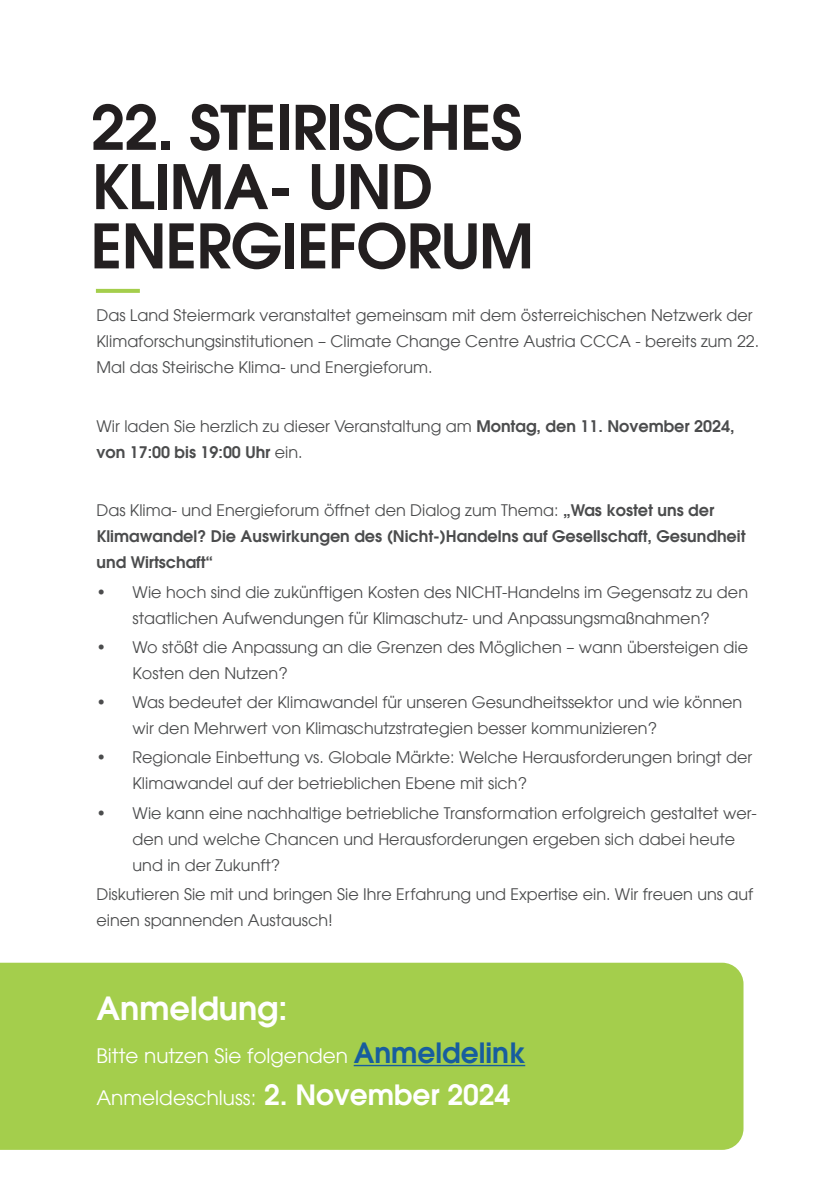
<style>
.page{position:relative;width:840px;height:1191px;background:#fff}
.page>*{position:absolute;margin:0;border:0;box-sizing:border-box;transform-origin:0 0}
.t1{font:600 60.8px/59.2px "Avant Garde LT";letter-spacing:-.015em;color:#231f20}
.t2{font:600 32px "Avant Garde LT";color:#fff}
.t3{font:20px/42.6px "Avant Garde LT";color:#fff}
.t4{font:16px/26px "Avant Garde LT";color:#4b4c4d}
.t5{font:600 16px/26px "Avant Garde LT";color:#4b4c4d}
.s1{font-weight:600}
.s2{font-weight:400}
.s3{font-weight:600;font-size:28px;color:#175d9e}
.s4{font-weight:600;font-size:28px}
</style>
<div class="page">
<svg style="left:96px;top:289px;width:44px;height:4px"></svg>
<div style="left:0;top:962px;width:743px;height:187px;background:#a4ce4c"></div>
<hr style="left:353px;top:1064px;width:172px;height:2px;background:#175d9e">
<h1 class="t1" style="left:91px;top:97px;width:444px">22. STEIRISCHES<br>KLIMA- UND<br>ENERGIEFORUM</h1>
<p class="t4" style="left:96px;top:302px;width:664px">Das Land Steiermark veranstaltet gemeinsam mit dem österreichischen Netzwerk der<br>Klimaforschungsinstitutionen – Climate Change Centre Austria CCCA - bereits zum 22.<br>Mal das Steirische Klima- und Energieforum.</p>
<p class="t4" style="left:96px;top:413px;width:639px">Wir laden Sie herzlich zu dieser Veranstaltung am <span class="s1">Montag, den 11. November 2024, von 17:00 bis 19:00 Uhr</span> ein.</p>
<p class="t5" style="left:96px;top:497px;width:650px"><span class="s2">Das Klima- und Energieforum öffnet den Dialog zum Thema:</span> „Was kostet uns der<br>Klimawandel? Die Auswirkungen des (Nicht-)Handelns auf Gesellschaft, Gesundheit und Wirtschaft“</p>
<p class="t4" style="left:96px;top:578px;width:652px;text-align:center">• Wie hoch sind die zukünftigen Kosten des NICHT-Handelns im Gegensatz zu den staatlichen Aufwendungen für Klimaschutz- und Anpassungsmaßnahmen?</p>
<p class="t4" style="left:132px;top:634px;width:616px;text-indent:-36px">• Wo stößt die Anpassung an die Grenzen des Möglichen – wann übersteigen die<br>Kosten den Nutzen?</p>
<p class="t4" style="left:132px;top:689px;width:611px;text-indent:-36px">• Was bedeutet der Klimawandel für unseren Gesundheitssektor und wie können wir den Mehrwert von Klimaschutzstrategien besser kommunizieren?</p>
<p class="t4" style="left:132px;top:744px;width:621px;text-indent:-36px">• Regionale Einbettung vs. Globale Märkte: Welche Herausforderungen bringt der<br>Klimawandel auf der betrieblichen Ebene mit sich?</p>
<p class="t4" style="left:132px;top:799px;width:625px;text-indent:-36px">• Wie kann eine nachhaltige betriebliche Transformation erfolgreich gestaltet wer&shy;den und welche Chancen und Herausforderungen ergeben sich dabei heute und in der Zukunft?</p>
<p class="t4" style="left:96px;top:881px;width:658px">Diskutieren Sie mit und bringen Sie Ihre Erfahrung und Expertise ein. Wir freuen uns auf einen spannenden Austausch!</p>
<h2 class="t2" style="left:96px;top:987px;width:192px">Anmeldung:</h2>
<p class="t3" style="left:96px;top:1034px;width:430px">Bitte nutzen Sie folgenden <span class="s3">Anmeldelink<br></span>Anmeldeschluss: <span class="s4">2. November 2024</span></p>
</div>
